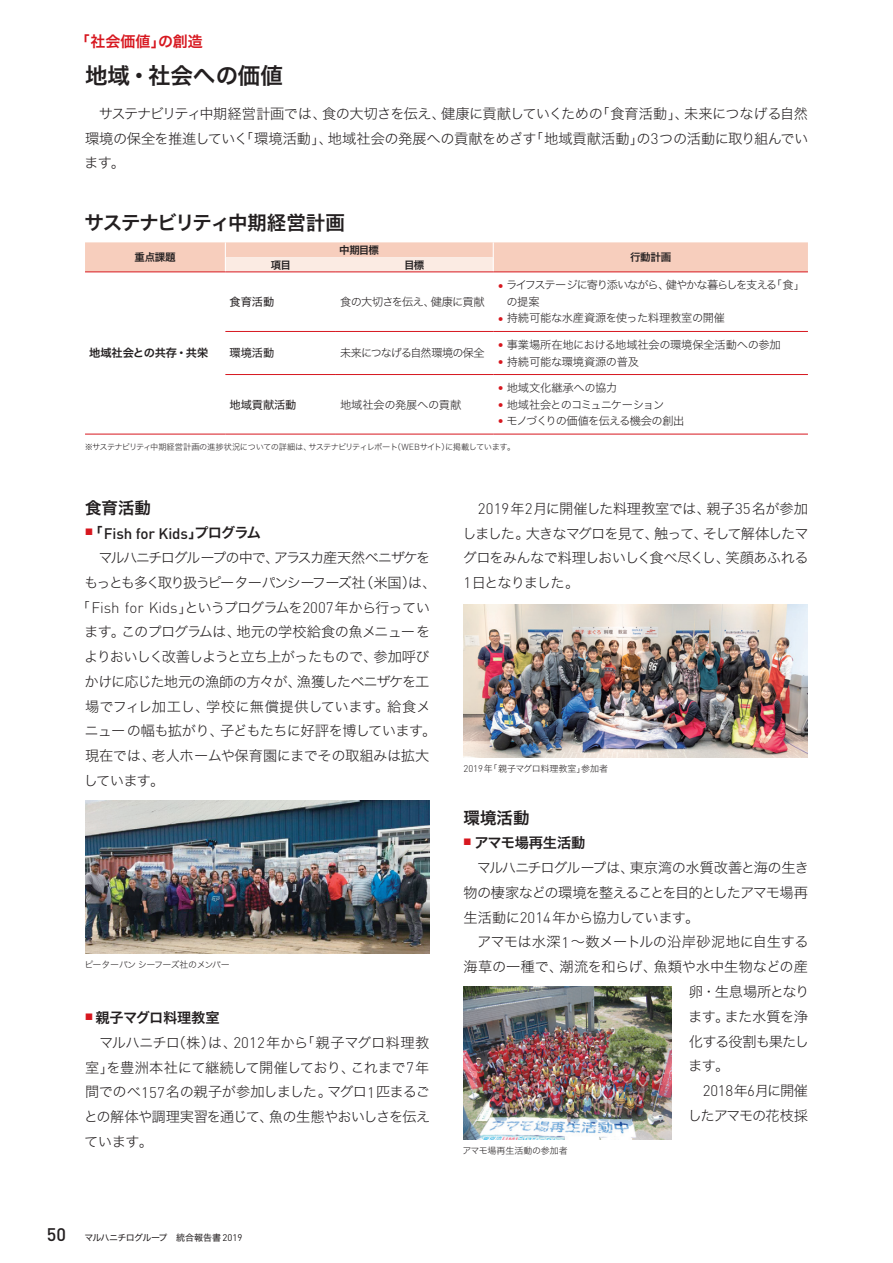
<style>
.page{position:relative;width:893px;height:1263px;background:#fff}
.page>*{position:absolute;margin:0;border:0;box-sizing:border-box;transform-origin:0 0}
.t1{font:22.5px "Hira Kaku Std N W6";color:#231f20}
.t2{font:19.5px "Hira Kaku Std N W6";letter-spacing:-.06em;color:#231f20}
.t3{font:16.5px "Hira Kaku Std N W6";color:#231f20}
.t4{font:500 15.15px "DIN Pro";letter-spacing:-.01em;color:#231f20}
.t5{font:300 15.15px "DIN Pro";color:#231f20}
.t6{font:15px "Hira Kaku Std N W6";color:#d7171f}
.t7{font:14.25px/24.8px "Hira Kaku Std N W2";letter-spacing:-.05em;color:#231f20;text-align:justify}
.t8{font:14.25px "Hira Kaku Std N W2";letter-spacing:-.07em;color:#231f20}
.t9{font:14.25px "Hira Kaku Std N W2";letter-spacing:-.12em;color:#231f20}
.t10{font:14.25px "Hira Kaku Std N W2";letter-spacing:-.105em;color:#231f20}
.t11{font:14.25px "Hira Kaku Std N W2";letter-spacing:-.01em;color:#231f20}
.t12{font:14.25px "Hira Kaku Std N W2";letter-spacing:-.03em;color:#231f20}
.t13{font:14.25px "Hira Kaku Std N W2";letter-spacing:-.025em;color:#231f20}
.t14{font:14.25px "Hira Kaku Std N W2";letter-spacing:-.015em;color:#231f20}
.t15{font:14.25px "Hira Kaku Std N W6";letter-spacing:-.01em;color:#231f20}
.t16{font:14.25px "Hira Kaku Std N W2";letter-spacing:-.08em;color:#231f20}
.t17{font:11.25px "Hira Kaku Std N W2";letter-spacing:-.01em;color:#231f20}
.t18{font:11.25px/16.5px "Hira Kaku Std N W2";letter-spacing:-.09em;color:#231f20}
.t19{font:11.25px "Hira Kaku Std N W2";letter-spacing:-.07em;color:#231f20}
.t20{font:11.25px "Hira Kaku Std N W2";letter-spacing:-.065em;color:#231f20}
.t21{font:11.25px "Hira Kaku Std N W2";letter-spacing:-.075em;color:#231f20}
.t22{font:11.25px "Hira Kaku Std N W4";letter-spacing:-.01em;color:#231f20}
.t23{font:11.25px "Hira Kaku Std N W6";letter-spacing:-.01em;color:#231f20}
.t24{font:11.25px "Hira Kaku Std N W2";letter-spacing:-.015em;color:#231f20}
.t25{font:10.5px "Hira Kaku Std N W6";letter-spacing:-.03em;color:#231f20}
.t26{font:9px "Hira Kaku Std N W2";color:#231f20}
.t27{font:9px "Hira Kaku Std N W4";letter-spacing:-.065em;color:#231f20}
.t28{font:9px "Hira Kaku Std N W2";letter-spacing:-.035em;color:#231f20}
.t29{font:8.25px "Hira Kaku Std N W2";letter-spacing:-.07em;color:#231f20}
.s1{font-family:"DIN Pro";font-weight:300;font-size:15.15px}
.s2{font-family:"DIN Pro";font-weight:300;font-size:11.85px;color:#d7171f}
.s3{font-family:"DIN Pro";font-weight:300;font-size:8.7px}
.s4{font-family:"Hira Kaku Std N W6";font-weight:400;font-size:14.25px}
.s5{font-family:"DIN Pro";font-weight:500;font-size:18px}
.s6{font-family:"DIN Pro";font-size:9.6px}
.s7{font-family:"DIN Pro";font-weight:300;font-size:9.6px}
.s8{font-family:"Hira Kaku Std N W2";font-weight:400;font-size:14.25px}
</style>
<div class="page">
<svg style="left:85px;top:242px;width:723px;height:30px;background:#f7d0c1"></svg>
<hr style="left:85px;top:272px;width:140px;height:1px;background:#d7171f">
<hr style="left:225px;top:272px;width:111px;height:1px;background:#d7171f">
<hr style="left:336px;top:272px;width:157px;height:1px;background:#d7171f">
<hr style="left:493px;top:272px;width:315px;height:1px;background:#d7171f">
<hr style="left:225px;top:331px;width:111px;height:1px;background:#d7171f">
<hr style="left:336px;top:331px;width:157px;height:1px;background:#d7171f">
<hr style="left:493px;top:331px;width:315px;height:1px;background:#d7171f">
<hr style="left:225px;top:374px;width:111px;height:1px;background:#d7171f">
<hr style="left:336px;top:374px;width:157px;height:1px;background:#d7171f">
<hr style="left:493px;top:374px;width:315px;height:1px;background:#d7171f">
<hr style="left:85px;top:434px;width:140px;height:1px;background:#d7171f">
<hr style="left:225px;top:434px;width:111px;height:1px;background:#d7171f">
<hr style="left:336px;top:434px;width:157px;height:1px;background:#d7171f">
<hr style="left:493px;top:434px;width:315px;height:1px;background:#d7171f">
<img style="left:85px;top:801px;width:344px;height:153px">
<img style="left:463px;top:604px;width:345px;height:153px">
<img style="left:463px;top:986px;width:209px;height:154px">
<p class="t6" style="left:75px;top:30px;width:130px">「社会価値」の創造</p>
<h1 class="t1" style="left:85px;top:58px;width:199px">地域・社会への価値</h1>
<p class="t7" style="left:84px;top:101px;width:726px">　サステナビリティ中期経営計画では、食の大切さを伝え、健康に貢献していくための「食育活動」、未来につなげる自然環境の保全を推進していく「環境活動」、地域社会の発展への貢献をめざす「地域貢献活動」の<span class="s1">3</span>つの活動に取り組んでいます。</p>
<h2 class="t2" style="left:84px;top:207px;width:262px">サステナビリティ中期経営計画</h2>
<p class="t25" style="left:135px;top:249px;width:43px">重点課題</p>
<p class="t25" style="left:339px;top:242px;width:41px">中期目標</p>
<p class="t25" style="left:271px;top:256px;width:22px">項目</p>
<p class="t25" style="left:404px;top:256px;width:22px">目標</p>
<p class="t23" style="left:89px;top:344px;width:120px">地域社会との共存・共栄</p>
<p class="t22" style="left:230px;top:293px;width:46px">食育活動</p>
<p class="t19" style="left:340px;top:293px;width:146px">食の大切さを伝え、健康に貢献</p>
<p class="t22" style="left:230px;top:344px;width:46px">環境活動</p>
<p class="t19" style="left:340px;top:345px;width:146px">未来につなげる自然環境の保全</p>
<p class="t22" style="left:230px;top:396px;width:68px">地域貢献活動</p>
<p class="t24" style="left:340px;top:396px;width:123px">地域社会の発展への貢献</p>
<p class="t25" style="left:630px;top:249px;width:43px">行動計画</p>
<p class="t18" style="left:506px;top:277px;width:300px;text-indent:-9px"><span class="s2">•</span> ライフステージに寄り添いながら、健やかな暮らしを支える「食」の提案</p>
<p class="t17" style="left:497px;top:310px;width:229px"><span class="s2">•</span> 持続可能な水産資源を使った料理教室の開催</p>
<p class="t17" style="left:497px;top:336px;width:285px"><span class="s2">•</span> 事業場所在地における地域社会の環境保全活動への参加</p>
<p class="t17" style="left:497px;top:353px;width:143px"><span class="s2">•</span> 持続可能な環境資源の普及</p>
<p class="t17" style="left:497px;top:379px;width:121px"><span class="s2">•</span> 地域文化継承への協力</p>
<p class="t21" style="left:497px;top:396px;width:168px"><span class="s2">•</span> 地域社会とのコミュニケーション</p>
<p class="t20" style="left:497px;top:412px;width:188px"><span class="s2">•</span> モノづくりの価値を伝える機会の創出</p>
<p class="t29" style="left:85px;top:440px;width:432px">※サステナビリティ中期経営計画の進捗状況についての詳細は、サステナビリティレポート（<span class="s3">WEB</span>サイト）に掲載しています。</p>
<p class="t3" style="left:85px;top:495px;width:67px">食育活動</p>
<p class="t4" style="left:85px;top:523px;width:178px"><sup>■</sup><span class="s4">「</span>Fish for Kids<span class="s4">」プログラム</span></p>
<p class="t10" style="left:85px;top:547px;width:347px">　マルハニチログループの中で、アラスカ産天然ベニザケを</p>
<p class="t9" style="left:84px;top:572px;width:354px">もっとも多く取り扱うピーターパンシーフーズ社（米国）は、</p>
<p class="t8" style="left:76px;top:597px;width:356px">「<span class="s1">Fish for Kids</span>」というプログラムを<span class="s1">2007</span>年から行ってい</p>
<p class="t7" style="left:84px;top:619px;width:348px">ます。このプログラムは、地元の学校給食の魚メニューを</p>
<p class="t7" style="left:84px;top:644px;width:347px">よりおいしく改善しようと立ち上がったもので、参加呼び</p>
<p class="t7" style="left:85px;top:669px;width:346px">かけに応じた地元の漁師の方々が、漁獲したベニザケを工</p>
<p class="t11" style="left:85px;top:696px;width:347px">場でフィレ加工し、学校に無償提供しています。給食メ</p>
<p class="t7" style="left:84px;top:718px;width:353px">ニューの幅も拡がり、子どもたちに好評を博しています。</p>
<p class="t12" style="left:85px;top:745px;width:346px">現在では、老人ホームや保育園にまでその取組みは拡大</p>
<p class="t7" style="left:84px;top:768px;width:82px">しています。</p>
<p class="t28" style="left:84px;top:957px;width:147px">ピーターパンシーフーズ社のメンバー</p>
<p class="t15" style="left:85px;top:1007px;width:136px"><sup>■</sup> 親子マグロ料理教室</p>
<p class="t7" style="left:84px;top:1030px;width:348px">　マルハニチロ（株）は、<span class="s1">2012</span>年から「親子マグロ料理教室」を豊洲本社にて継続して開催しており、これまで<span class="s1">7</span>年間でのべ<span class="s1">157</span>名の親子が参加しました。マグロ<span class="s1">1</span>匹まるごとの解体や調理実習を通じて、魚の生態やおいしさを伝えています。</p>
<p class="t27" style="left:47px;top:1230px;width:197px"><span class="s5">50</span> マルハニチログループ　統合報告書<span class="s6">2019</span></p>
<p class="t7" style="left:462px;top:496px;width:348px;text-indent:16px"><span class="s1">2019</span>年<span class="s1">2</span>月に開催した料理教室では、親子<span class="s1">35</span>名が参加しました。大きなマグロを見て、触って、そして解体したマグロをみんなで料理しおいしく食べ尽くし、笑顔あふれる<span class="s1">1</span>日となりました。</p>
<p class="t26" style="left:463px;top:761px;width:146px"><span class="s7">2019</span>年「親子マグロ料理教室」参加者</p>
<p class="t3" style="left:463px;top:805px;width:67px">環境活動</p>
<p class="t15" style="left:463px;top:832px;width:124px"><sup>■</sup> アマモ場再生活動</p>
<p class="t7" style="left:463px;top:855px;width:347px">　マルハニチログループは、東京湾の水質改善と海の生き</p>
<p class="t8" style="left:463px;top:882px;width:346px">物の棲家などの環境を整えることを目的としたアマモ場再</p>
<p class="t7" style="left:463px;top:905px;width:237px">生活動に<span class="s1">2014</span>年から協力しています。</p>
<p class="t13" style="left:463px;top:931px;width:347px">　アマモは水深<span class="s1">1</span>～数メートルの沿岸砂泥地に自生する</p>
<p class="t14" style="left:463px;top:956px;width:346px">海草の一種で、潮流を和らげ、魚類や水中生物などの産</p>
<p class="t7" style="left:689px;top:979px;width:122px">卵・生息場所となり</p>
<p class="t7" style="left:688px;top:1004px;width:121px">ます。また水質を浄</p>
<p class="t7" style="left:689px;top:1028px;width:122px">化する役割も果たし</p>
<p class="t7" style="left:688px;top:1053px;width:43px">ます。</p>
<p class="t5" style="left:703px;top:1080px;width:107px">2018<span class="s8">年</span>6<span class="s8">月に開催</span></p>
<p class="t16" style="left:688px;top:1105px;width:122px">したアマモの花枝採</p>
<p class="t26" style="left:463px;top:1144px;width:107px">アマモ場再生活動の参加者</p>
</div>
